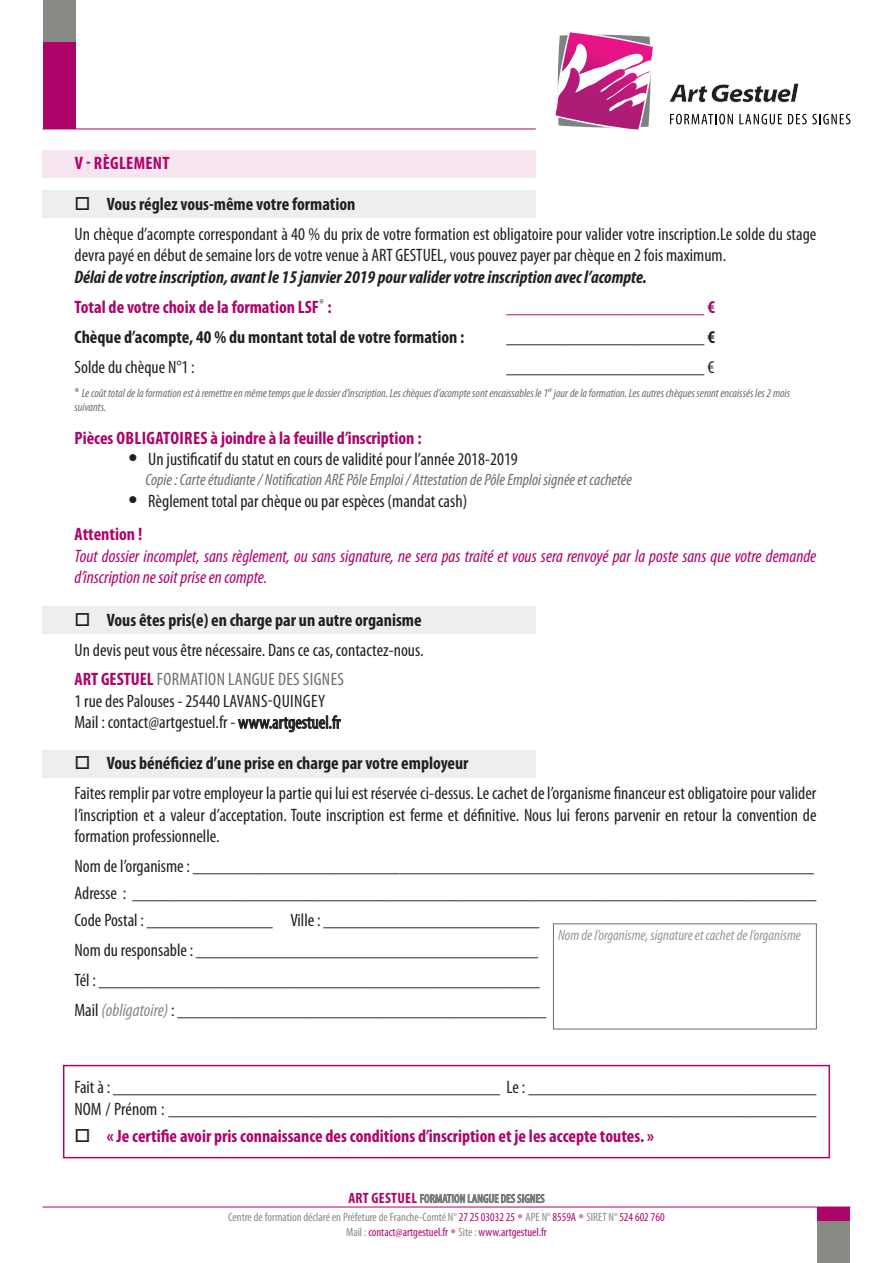
<style>
.page{position:relative;width:893px;height:1263px;background:#fff}
.page>*{position:absolute;margin:0;border:0;box-sizing:border-box;transform-origin:0 0}
.t1{font:condensed 18px/21.6px "Myriad Pro";color:#231f20}
.t2{font:700 condensed 18px "Myriad Pro";color:#231f20}
.t3{font:700 condensed 18px "Myriad Pro";color:#ae046a}
.t4{font:italic condensed 18px/21.6px "Myriad Pro";color:#ae046a}
.t5{font:italic 700 condensed 18px "Myriad Pro";color:#231f20}
.t6{font:condensed 18px "Myriad Pro";letter-spacing:.02em;color:#6c6d70}
.t7{font:700 condensed 18px "Myriad Pro";letter-spacing:.02em;color:#ae046a}
.t8{font:italic condensed 16.5px "Myriad Pro";color:#6c6d70}
.t9{font:italic condensed 15px "Myriad Pro";color:#95979a}
.t10{font:italic condensed 12px "Myriad Pro";color:#6c6d70}
.t11{font:condensed 12px/18px "Myriad Pro";color:#868a83;text-align:center}
.t12{font:condensed 12px "Myriad Pro";color:#ae046a}
.t13{font:italic condensed 7.05px "Myriad Pro";color:#6c6d70}
.s1{font-style:normal;font-size:13.5px}
.s2{font-weight:700;color:#ae046a}
.s3{font-style:italic;color:#868a83}
.s4{color:#231f20}
.s5{font-weight:700;font-size:15px;color:#ae046a}
.s6{color:#ae046a}
.s7{color:#d682b5}
.s8{color:#868a83}
</style>
<div class="page">
<div style="left:43px;top:0;width:32px;height:43px;background:#868a83"></div>
<hr style="left:43px;top:129px;width:493px;height:1px;background:#ae046a">
<div style="left:43px;top:43px;width:32px;height:86px;background:#ae046a"></div>
<div style="left:817px;top:1219px;width:33px;height:44px;background:#868a83"></div>
<div style="left:817px;top:1206px;width:33px;height:14px;background:#ae046a"></div>
<hr style="left:43px;top:1206px;width:807px;height:1px;background:#ae046a">
<svg style="left:420px;top:1194px;width:124px;height:10px"></svg>
<svg style="left:555px;top:32px;width:98px;height:98px"></svg>
<svg style="left:670px;top:114px;width:63px;height:10px"></svg>
<svg style="left:739px;top:114px;width:43px;height:10px"></svg>
<svg style="left:788px;top:114px;width:62px;height:10px"></svg>
<svg style="left:669px;top:83px;width:130px;height:20px"></svg>
<div style="left:43px;top:750px;width:493px;height:28px;background:#eeeeef"></div>
<div style="left:43px;top:606px;width:493px;height:28px;background:#eeeeef"></div>
<div style="left:43px;top:190px;width:493px;height:28px;background:#eeeeef"></div>
<div style="left:43px;top:150px;width:493px;height:28px;background:#f7e6f0"></div>
<svg style="left:238px;top:715px;width:103px;height:17px"></svg>
<div style="left:63px;top:1065px;width:767px;height:93px;border:2px solid #ae046a"></div>
<p class="t7" style="left:75px;top:152px;width:97px">V - RÈGLEMENT</p>
<p class="t2" style="left:75px;top:193px;width:282px">□ Vous réglez vous-même votre formation</p>
<p class="t1" style="left:75px;top:223px;width:743px">Un chèque d’acompte correspondant à 40 % du prix de votre formation est obligatoire pour valider votre inscription.Le solde du stage devra payé en début de semaine lors de votre venue à ART GESTUEL, vous pouvez payer par chèque en 2 fois maximum.</p>
<p class="t5" style="left:75px;top:266px;width:574px">Délai de votre inscription, avant le 15 janvier 2019 pour valider votre inscription avec l’acompte.</p>
<p class="t3" style="left:75px;top:296px;width:258px">Total de votre choix de la formation LSF<sup>*</sup> :</p>
<p class="t3" style="left:507px;top:296px;width:210px">______________________ €</p>
<p class="t2" style="left:75px;top:326px;width:391px">Chèque d’acompte, 40 % du montant total de votre formation :</p>
<p class="t2" style="left:507px;top:326px;width:210px">______________________ €</p>
<p class="t1" style="left:75px;top:356px;width:122px">Solde du chèque N°1 :</p>
<p class="t1" style="left:507px;top:356px;width:209px">______________________ €</p>
<p class="t10" style="left:75px;top:386px;width:475px"><span class="s1">*</span> Le coût total de la formation est à remettre en même temps que le dossier d’inscription. Les chèques d’acompte sont encaissables le 1</p>
<p class="t13" style="left:548px;top:385px;width:6px">er</p>
<p class="t10" style="left:554px;top:386px;width:238px">jour de la formation. Les autres chèques seront encaissés les 2 mois</p>
<p class="t10" style="left:75px;top:400px;width:33px">suivants.</p>
<p class="t3" style="left:75px;top:427px;width:349px">Pièces OBLIGATOIRES à joindre à la feuille d’inscription :</p>
<p class="t1" style="left:129px;top:448px;width:391px">● Un justificatif du statut en cours de validité pour l’année 2018-2019</p>
<p class="t8" style="left:145px;top:470px;width:488px">Copie : Carte étudiante / Notification ARE Pôle Emploi / Attestation de Pôle Emploi signée et cachetée</p>
<p class="t1" style="left:129px;top:490px;width:340px">● Règlement total par chèque ou par espèces (mandat cash)</p>
<p class="t3" style="left:75px;top:523px;width:69px">Attention !</p>
<p class="t4" style="left:75px;top:544px;width:743px">Tout dossier incomplet, sans règlement, ou sans signature, ne sera pas traité et vous sera renvoyé par la poste sans que votre demande d’inscription ne soit prise en compte.</p>
<p class="t2" style="left:75px;top:609px;width:349px">□ Vous êtes pris(e) en charge par un autre organisme</p>
<p class="t1" style="left:75px;top:639px;width:351px">Un devis peut vous être nécessaire. Dans ce cas, contactez-nous.</p>
<p class="t6" style="left:75px;top:668px;width:271px"><span class="s2">ART GESTUEL</span>FORMATION LANGUE DES SIGNES</p>
<p class="t1" style="left:75px;top:690px;width:252px">1 rue des Palouses - 25440 LAVANS-QUINGEY</p>
<p class="t1" style="left:75px;top:711px;width:268px">Mail : contact@artgestuel.fr - www.artgestuel.fr</p>
<p class="t2" style="left:75px;top:752px;width:395px">□ Vous bénéficiez d’une prise en charge par votre employeur</p>
<p class="t1" style="left:75px;top:782px;width:743px;text-align:justify">Faites remplir par votre employeur la partie qui lui est réservée ci-dessus. Le cachet de l’organisme financeur est obligatoire pour valider l’inscription et a valeur d’acceptation. Toute inscription est ferme et définitive. Nous lui ferons parvenir en retour la convention de formation professionnelle.</p>
<p class="t1" style="left:75px;top:855px;width:741px">Nom de l’organisme : _____________________________________________________________________</p>
<p class="t1" style="left:75px;top:882px;width:743px">Adresse : ____________________________________________________________________________</p>
<p class="t1" style="left:75px;top:909px;width:466px">Code Postal : ______________ Ville : ________________________</p>
<p class="t1" style="left:75px;top:939px;width:465px">Nom du responsable : ______________________________________</p>
<p class="t1" style="left:75px;top:969px;width:467px">Tél : _________________________________________________</p>
<p class="t1" style="left:75px;top:999px;width:474px">Mail <span class="s3">(obligatoire)</span> : _________________________________________</p>
<p class="t9" style="left:558px;top:926px;width:244px">Nom de l’organisme, signature et cachet de l’organisme</p>
<p class="t1" style="left:75px;top:1076px;width:743px">Fait à : ___________________________________________ Le : ________________________________</p>
<p class="t1" style="left:75px;top:1098px;width:743px">NOM / Prénom : ________________________________________________________________________</p>
<p class="t3" style="left:75px;top:1125px;width:581px"><span class="s4">□</span> « Je certifie avoir pris connaissance des conditions d’inscription et je les accepte toutes. »</p>
<p class="t11" style="left:228px;top:1189px;width:438px"><span class="s5">ART GESTUEL</span> FORMATION LANGUE DES SIGNES<br>Centre de formation déclaré en Préfeture de Franche-Comté N° <span class="s6">27 25 03032 25</span> <span class="s7">●</span> APE N° <span class="s6">8559A</span> <span class="s7">●</span> SIRET N° <span class="s6">524 602 760</span></p>
<p class="t12" style="left:346px;top:1224px;width:202px"><span class="s8">Mail :</span> contact@artgestuel.fr <span class="s7">●</span> <span class="s8">Site :</span> www.artgestuel.fr</p>
</div>
